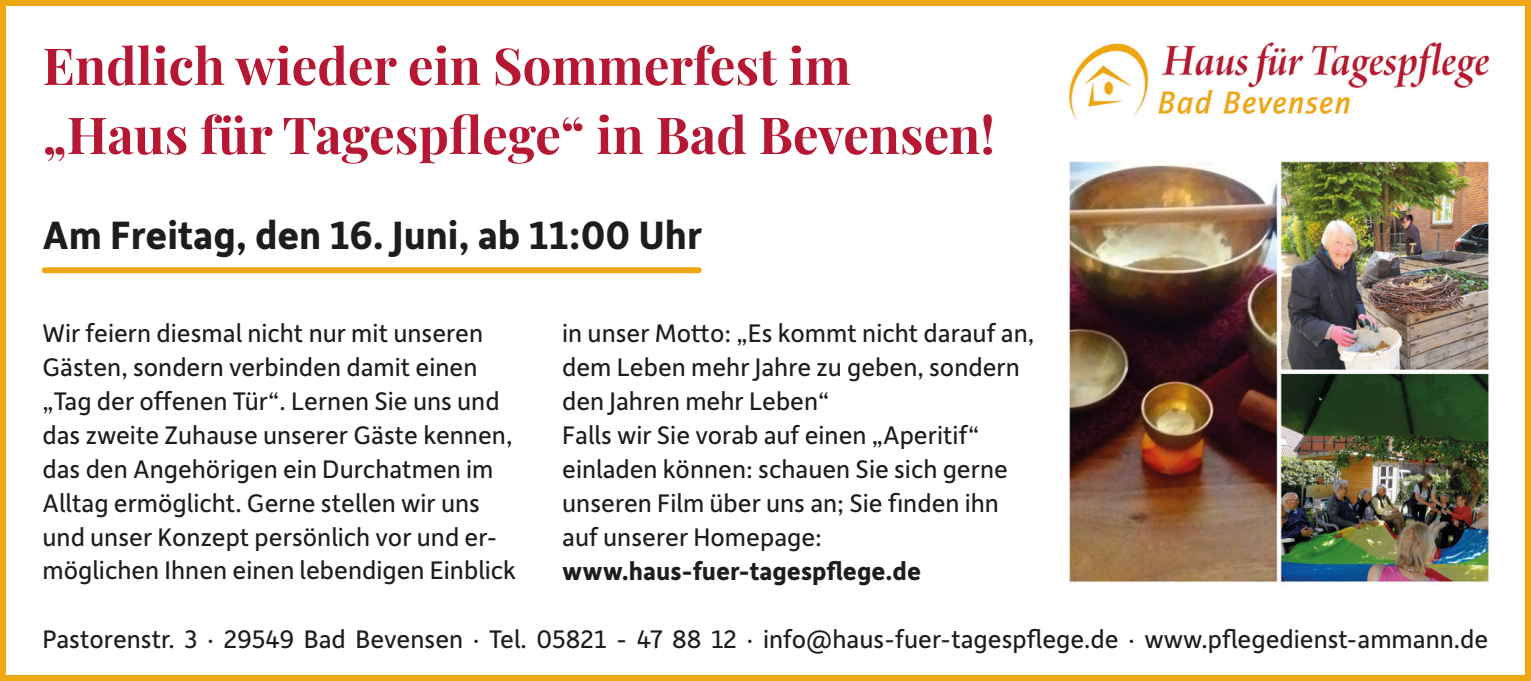
<style>
.page{position:relative;width:1531px;height:681px;background:#fff}
.page>*{position:absolute;margin:0;border:0;box-sizing:border-box;transform-origin:0 0}
.t1{font:700 51px/69px "Playfair Display";color:#b61732}
.t2{font:700 42px "Depot New";color:#1d1d1b}
.t3{font:27px/33.9px "Depot New";color:#1d1d1b}
.t4{font:700 27px "Depot New";color:#1d1d1b}
</style>
<div class="page">
<img style="left:1069px;top:160px;width:420px;height:422px">
<div style="left:0;top:0;width:1531px;height:680px;border:6px solid #efa814"></div>
<img style="left:1070px;top:43px;width:418px;height:76px">
<div style="left:45px;top:267px;width:654px;height:6px;background:#efa814"></div>
<h1 class="t1" style="left:43px;top:27px;width:954px">Endlich wieder ein Sommerfest im „Haus für Tagespflege“ in Bad Bevensen!</h1>
<h2 class="t2" style="left:43px;top:207px;width:661px">Am Freitag, den 16. Juni, ab 11:00 Uhr</h2>
<p class="t3" style="left:43px;top:315px;width:475px">Wir feiern diesmal nicht nur mit unseren Gästen, sondern verbinden damit einen „Tag der offenen Tür“. Lernen Sie uns und das zweite Zuhause unserer Gäste kennen, das den Angehörigen ein Durchatmen im Alltag ermöglicht. Gerne stellen wir uns und unser Konzept persönlich vor und er&shy;möglichen Ihnen einen lebendigen Einblick</p>
<p class="t3" style="left:562px;top:315px;width:473px">in unser Motto: „Es kommt nicht darauf an, dem Leben mehr Jahre zu geben, sondern den Jahren mehr Leben“<br>Falls wir Sie vorab auf einen „Aperitif“ einladen können: schauen Sie sich gerne unseren Film über uns an; Sie finden ihn auf unserer Homepage:</p>
<p class="t4" style="left:562px;top:552px;width:360px">www.haus-fuer-tagespflege.de</p>
<p class="t3" style="left:43px;top:621px;width:1447px">Pastorenstr. 3 · 29549 Bad Bevensen · Tel. 05821 - 47 88 12 · info@haus-fuer-tagespflege.de · www.pflegedienst-ammann.de</p>
</div>
